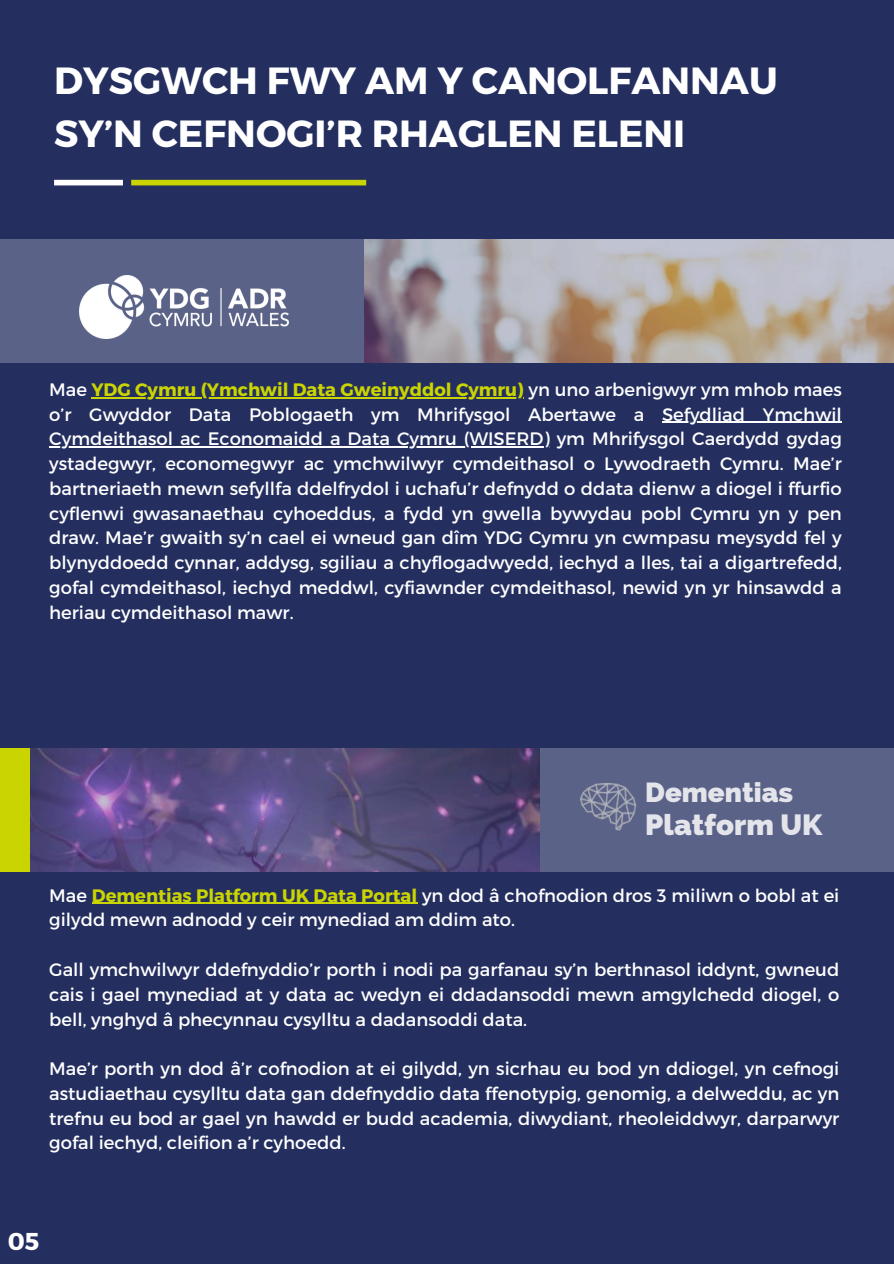
<style>
.page{position:relative;width:894px;height:1264px;background:#fff}
.page>*{position:absolute;margin:0;border:0;box-sizing:border-box;transform-origin:0 0}
.t1{font:700 37.8px/52.8px "Montserrat";color:#fff}
.t2{font:800 29.25px "Raleway";color:#e4e5eb}
.t3{font:800 27.6px "Raleway";color:#e4e5eb}
.t4{font:700 24.3px "Montserrat";color:#fff}
.t5{font:18px/24.8px "Montserrat";color:#fff;text-align:justify}
.t6{font:700 18px "Montserrat";color:#cad400}
.s1{font-weight:400;color:#fff}
.s2{font-weight:700;color:#cad400}
</style>
<div class="page">
<div style="left:0;top:0;width:893px;height:1263px;background:#242f60"></div>
<div style="left:0;top:239px;width:893px;height:123px;background:#5a6287"></div>
<img style="left:364px;top:239px;width:529px;height:124px">
<img style="left:79px;top:276px;width:210px;height:63px">
<div style="left:0;top:748px;width:893px;height:123px;background:#5a6287"></div>
<img style="left:31px;top:748px;width:508px;height:124px">
<hr style="left:91px;top:397px;width:432px;height:1px;background:#cad400">
<hr style="left:662px;top:421px;width:179px;height:2px;background:#fff">
<hr style="left:49px;top:446px;width:500px;height:1px;background:#fff">
<img style="left:580px;top:783px;width:57px;height:48px">
<hr style="left:92px;top:902px;width:325px;height:2px;background:#cad400">
<div style="left:0;top:748px;width:30px;height:123px;background:#cad400"></div>
<div style="left:131px;top:180px;width:235px;height:5px;background:#cad400"></div>
<div style="left:54px;top:180px;width:69px;height:5px;background:#fff"></div>
<p class="t1" style="left:54px;top:52px;width:725px">DYSGWCH FWY AM Y CANOLFANNAU<br>SY’N CEFNOGI’R RHAGLEN ELENI</p>
<p class="t6" style="left:49px;top:378px;width:793px"><span class="s1">Mae</span> YDG Cymru (Ymchwil Data Gweinyddol Cymru) <span class="s1">yn uno arbenigwyr ym mhob maes</span></p>
<p class="t5" style="left:49px;top:401px;width:596px">o’r Gwyddor Data Poblogaeth ym Mhrifysgol Abertawe a</p>
<p class="t5" style="left:662px;top:401px;width:181px">Sefydliad Ymchwil</p>
<p class="t5" style="left:49px;top:425px;width:794px">Cymdeithasol ac Economaidd a Data Cymru (WISERD) ym Mhrifysgol Caerdydd gydag ystadegwyr, economegwyr ac ymchwilwyr cymdeithasol o Lywodraeth Cymru. Mae’r bartneriaeth mewn sefyllfa ddelfrydol i uchafu’r defnydd o ddata dienw a diogel i ffurfio cyflenwi gwasanaethau cyhoeddus, a fydd yn gwella bywydau pobl Cymru yn y pen draw. Mae’r gwaith sy’n cael ei wneud gan dîm YDG Cymru yn cwmpasu meysydd fel y blynyddoedd cynnar, addysg, sgiliau a chyflogadwyedd, iechyd a lles, tai a digartrefedd, gofal cymdeithasol, iechyd meddwl, cyfiawnder cymdeithasol, newid yn yr hinsawdd a heriau cymdeithasol mawr.</p>
<h2 class="t3" style="left:645px;top:776px;width:149px">Dementias</h2>
<h2 class="t2" style="left:645px;top:807px;width:179px">Platform UK</h2>
<p class="t5" style="left:49px;top:882px;width:791px">Mae <span class="s2">Dementias Platform UK Data Portal</span> yn dod â chofnodion dros 3 miliwn o bobl at ei gilydd mewn adnodd y ceir mynediad am ddim ato.</p>
<p class="t5" style="left:49px;top:956px;width:791px">Gall ymchwilwyr ddefnyddio’r porth i nodi pa garfanau sy’n berthnasol iddynt, gwneud cais i gael mynediad at y data ac wedyn ei ddadansoddi mewn amgylchedd diogel, o bell, ynghyd â phecynnau cysylltu a dadansoddi data.</p>
<p class="t5" style="left:49px;top:1055px;width:791px">Mae’r porth yn dod â’r cofnodion at ei gilydd, yn sicrhau eu bod yn ddiogel, yn cefnogi astudiaethau cysylltu data gan ddefnyddio data ffenotypig, genomig, a delweddu, ac yn trefnu eu bod ar gael yn hawdd er budd academia, diwydiant, rheoleiddwyr, darparwyr gofal iechyd, cleifion a’r cyhoedd.</p>
<h1 class="t4" style="left:8px;top:1224px;width:33px">05</h1>
</div>
